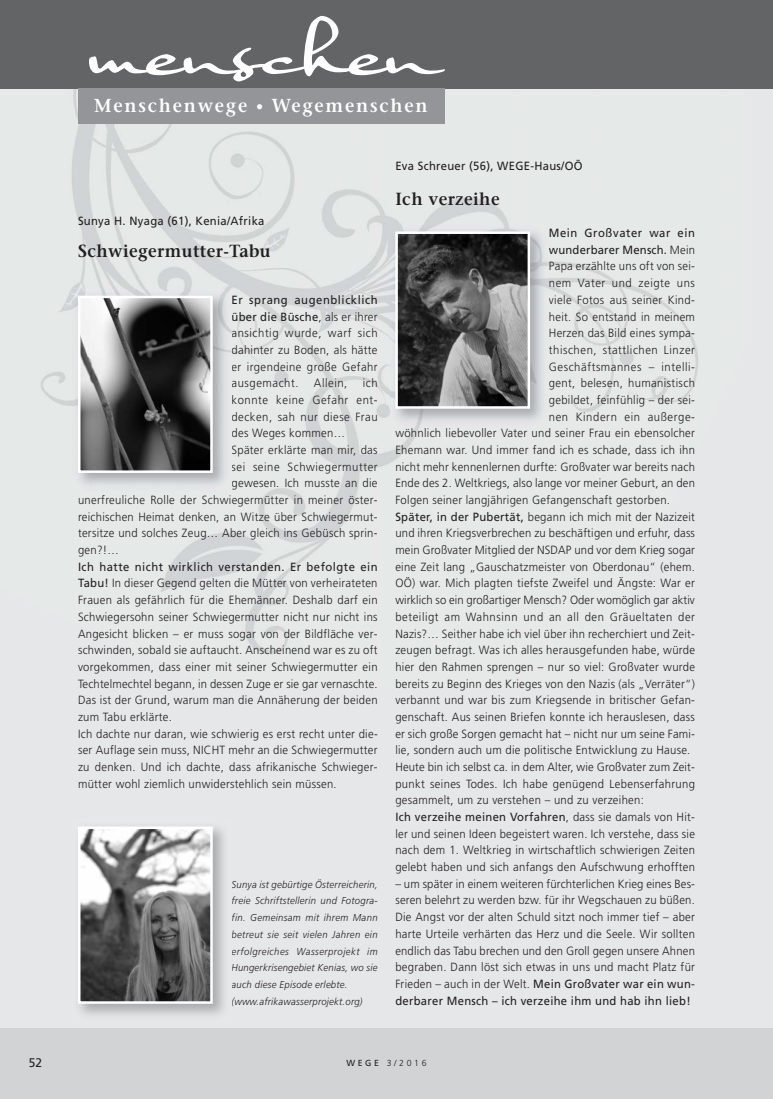
<style>
.page{position:relative;width:773px;height:1099px;background:#fff}
.page>*{position:absolute;margin:0;border:0;box-sizing:border-box;transform-origin:0 0}
.t1{font:68.75px "Nothing";color:#fff}
.t2{font:600 18.75px "Stone Serif Std";letter-spacing:.1em;color:#fff;scale:.95 1}
.t3{font:600 17.5px "Stone Serif Std";letter-spacing:.025em;color:#231f20;scale:.95 1}
.t4{font:12.5px "Frutiger";color:#231f20;scale:.95 1}
.t5{font:300 11.88px/16.6px "Frutiger";letter-spacing:.025em;color:#231f20;text-align:justify;scale:.95 1}
.t6{font:300 11.88px "Frutiger";letter-spacing:.05em;color:#231f20;scale:.95 1}
.t7{font:11.88px "Frutiger";letter-spacing:.025em;color:#231f20;scale:.95 1}
.t8{font:11.88px "Frutiger LT Std";letter-spacing:.025em;color:#231f20;scale:.95 1}
.t9{font:300 11.88px "Frutiger";letter-spacing:.005em;color:#231f20;scale:.95 1}
.t10{font:300 11.88px "Frutiger";letter-spacing:.045em;color:#231f20;scale:.95 1}
.t11{font:11.88px "Frutiger";letter-spacing:.05em;color:#231f20;scale:.95 1}
.t12{font:italic 300 10px/16.6px "Frutiger";letter-spacing:.03em;color:#231f20;scale:.95 1}
.t13{font:300 8.75px "Frutiger";color:#231f20}
.s1{font-size:15px}
.s2{font-weight:400}
.s3{font-weight:300}
</style>
<div class="page">
<div style="left:0;top:0;width:772px;height:1098px;background:#e6e7e8"></div>
<div style="left:0;top:1028px;width:772px;height:70px;background:#d1d3d4"></div>
<img style="left:41px;top:89px;width:657px;height:565px">
<div style="left:0;top:0;width:772px;height:89px;background:#636466"></div>
<div style="left:78px;top:89px;width:367px;height:35px;background:#939598"></div>
<img style="left:72px;top:290px;width:159px;height:201px">
<img style="left:81px;top:299px;width:129px;height:171px">
<div style="left:78px;top:296px;width:135px;height:177px;border:2px solid #fff"></div>
<img style="left:389px;top:226px;width:159px;height:201px">
<img style="left:398px;top:234px;width:129px;height:172px">
<div style="left:395px;top:231px;width:135px;height:178px;border:2px solid #fff"></div>
<img style="left:78px;top:828px;width:146px;height:187px">
<img style="left:81px;top:829px;width:129px;height:171px">
<div style="left:78px;top:826px;width:135px;height:177px;border:2px solid #fff"></div>
<h1 class="t1" style="left:88px;top:9px;width:348px">menschen</h1>
<h2 class="t2" style="left:94px;top:98px;width:352px">Menschenwege <span class="s1">•</span> Wegemenschen</h2>
<p class="t8" style="left:78px;top:216px;width:198px">Sunya H. Nyaga (61), Kenia/Afrika</p>
<h3 class="t3" style="left:78px;top:244px;width:204px">Schwiegermutter-Tabu</h3>
<p class="t5" style="left:231px;top:292px;width:155px"><span class="s2">Er sprang augenblicklich über die Büsche</span>, als er ihrer ansichtig wurde, warf sich dahinter zu Boden, als hätte er irgendeine große Gefahr ausgemacht.</p>
<p class="t5" style="left:314px;top:376px;width:37px">Allein,</p>
<p class="t5" style="left:362px;top:376px;width:17px">ich</p>
<p class="t6" style="left:231px;top:395px;width:155px">konnte keine Gefahr ent-</p>
<p class="t10" style="left:231px;top:412px;width:155px">decken, sah nur diese Frau</p>
<p class="t5" style="left:231px;top:426px;width:121px">des Weges kommen…</p>
<p class="t5" style="left:231px;top:442px;width:155px">Später erklärte man mir, das</p>
<p class="t6" style="left:231px;top:462px;width:155px">sei seine Schwiegermutter</p>
<p class="t5" style="left:231px;top:476px;width:155px">gewesen. Ich musste an die</p>
<p class="t5" style="left:78px;top:492px;width:317px">unerfreuliche Rolle der Schwiegermütter in meiner öster-</p>
<p class="t5" style="left:78px;top:509px;width:317px">reichischen Heimat denken, an Witze über Schwiegermut-</p>
<p class="t5" style="left:78px;top:526px;width:317px">tersitze und solches Zeug… Aber gleich ins Gebüsch sprin-</p>
<p class="t5" style="left:78px;top:542px;width:45px">gen?!…</p>
<p class="t5" style="left:78px;top:559px;width:317px;text-align:left"><span class="s2">Ich hatte nicht wirklich verstanden. Er befolgte ein Tabu!</span> In dieser Gegend gelten die Mütter von verheirateten Frauen als gefährlich für die Ehemänner. Deshalb darf ein Schwiegersohn seiner Schwiegermutter nicht nur nicht ins Angesicht blicken – er muss sogar von der Bildfläche ver&shy;schwinden, sobald sie auftaucht. Anscheinend war es zu oft vorgekommen, dass einer mit seiner Schwiegermutter ein Techtelmechtel begann, in dessen Zuge er sie gar vernaschte.<br>Das ist der Grund, warum man die Annäherung der beiden zum Tabu erklärte.<br>Ich dachte nur daran, wie schwierig es erst recht unter die&shy;ser Auflage sein muss, NICHT mehr an die Schwiegermutter zu denken. Und ich dachte, dass afrikanische Schwieger&shy;mütter wohl ziemlich unwiderstehlich sein müssen.</p>
<p class="t12" style="left:231px;top:876px;width:155px">Sunya ist gebürtige Österreicherin, freie Schriftstellerin und Fotogra&shy;fin. Gemeinsam mit ihrem Mann betreut sie seit vielen Jahren ein erfolgreiches Wasserprojekt im Hungerkrisengebiet Kenias, wo sie auch diese Episode erlebte. (www.afrikawasserprojekt.org)</p>
<p class="t8" style="left:395px;top:161px;width:198px">Eva Schreuer (56), WEGE-Haus/OÖ</p>
<h3 class="t3" style="left:395px;top:192px;width:111px">Ich verzeihe</h3>
<p class="t11" style="left:548px;top:228px;width:155px">Mein Großvater war ein</p>
<p class="t7" style="left:548px;top:245px;width:155px">wunderbarer Mensch. <span class="s3">Mein</span></p>
<p class="t5" style="left:548px;top:259px;width:155px">Papa erzählte uns oft von sei-</p>
<p class="t6" style="left:548px;top:278px;width:155px">nem Vater und zeigte uns</p>
<p class="t5" style="left:548px;top:292px;width:155px">viele Fotos aus seiner Kind-</p>
<p class="t5" style="left:548px;top:309px;width:155px">heit. So entstand in meinem</p>
<p class="t5" style="left:548px;top:326px;width:155px">Herzen das Bild eines sympa-</p>
<p class="t6" style="left:548px;top:345px;width:155px">thischen, stattlichen Linzer</p>
<p class="t6" style="left:548px;top:361px;width:155px">Geschäftsmannes – intelli-</p>
<p class="t5" style="left:548px;top:376px;width:155px">gent, belesen, humanistisch</p>
<p class="t5" style="left:548px;top:392px;width:155px">gebildet, feinfühlig – der sei-</p>
<p class="t6" style="left:548px;top:412px;width:155px">nen Kindern ein außerge-</p>
<p class="t5" style="left:395px;top:426px;width:317px">wöhnlich liebevoller Vater und seiner Frau ein ebensolcher</p>
<p class="t5" style="left:395px;top:442px;width:317px">Ehemann war. Und immer fand ich es schade, dass ich ihn</p>
<p class="t5" style="left:395px;top:459px;width:317px">nicht mehr kennenlernen durfte: Großvater war bereits nach</p>
<p class="t5" style="left:395px;top:476px;width:317px">Ende des 2. Weltkriegs, also lange vor meiner Geburt, an den</p>
<p class="t5" style="left:395px;top:492px;width:290px">Folgen seiner langjährigen Gefangenschaft gestorben.</p>
<p class="t5" style="left:395px;top:509px;width:317px"><span class="s2">Später, in der Pubertät,</span> begann ich mich mit der Nazizeit</p>
<p class="t5" style="left:395px;top:526px;width:317px">und ihren Kriegsverbrechen zu beschäftigen und erfuhr, dass</p>
<p class="t5" style="left:395px;top:542px;width:317px">mein Großvater Mitglied der NSDAP und vor dem Krieg sogar</p>
<p class="t5" style="left:395px;top:559px;width:317px">eine Zeit lang „Gauschatzmeister von Oberdonau“ (ehem.</p>
<p class="t5" style="left:395px;top:576px;width:317px">OÖ) war. Mich plagten tiefste Zweifel und Ängste: War er</p>
<p class="t9" style="left:395px;top:595px;width:317px">wirklich so ein großartiger Mensch? Oder womöglich gar aktiv</p>
<p class="t6" style="left:395px;top:612px;width:317px">beteiligt am Wahnsinn und an all den Gräueltaten der</p>
<p class="t5" style="left:395px;top:626px;width:317px">Nazis?… Seither habe ich viel über ihn recherchiert und Zeit-</p>
<p class="t5" style="left:395px;top:642px;width:317px">zeugen befragt. Was ich alles herausgefunden habe, würde</p>
<p class="t5" style="left:395px;top:659px;width:317px">hier den Rahmen sprengen – nur so viel: Großvater wurde</p>
<p class="t5" style="left:395px;top:676px;width:317px">bereits zu Beginn des Krieges von den Nazis (als „Verräter“)</p>
<p class="t5" style="left:395px;top:692px;width:317px">verbannt und war bis zum Kriegsende in britischer Gefan-</p>
<p class="t5" style="left:395px;top:709px;width:317px">genschaft. Aus seinen Briefen konnte ich herauslesen, dass</p>
<p class="t5" style="left:395px;top:726px;width:317px">er sich große Sorgen gemacht hat – nicht nur um seine Fami-</p>
<p class="t5" style="left:395px;top:742px;width:312px">lie, sondern auch um die politische Entwicklung zu Hause.</p>
<p class="t5" style="left:395px;top:759px;width:317px">Heute bin ich selbst ca. in dem Alter, wie Großvater zum Zeit-</p>
<p class="t5" style="left:395px;top:776px;width:317px">punkt seines Todes. Ich habe genügend Lebenserfahrung</p>
<p class="t5" style="left:395px;top:792px;width:263px">gesammelt, um zu verstehen – und zu verzeihen:</p>
<p class="t7" style="left:395px;top:812px;width:317px">Ich verzeihe meinen Vorfahren<span class="s3">, dass sie damals von Hit-</span></p>
<p class="t5" style="left:395px;top:826px;width:317px">ler und seinen Ideen begeistert waren. Ich verstehe, dass sie</p>
<p class="t5" style="left:395px;top:842px;width:317px">nach dem 1. Weltkrieg in wirtschaftlich schwierigen Zeiten</p>
<p class="t5" style="left:395px;top:859px;width:317px">gelebt haben und sich anfangs den Aufschwung erhofften</p>
<p class="t5" style="left:395px;top:876px;width:317px">– um später in einem weiteren fürchterlichen Krieg eines Bes&shy;seren belehrt zu werden bzw. für ihr Wegschauen zu büßen.<br>Die Angst vor der alten Schuld sitzt noch immer tief – aber harte Urteile verhärten das Herz und die Seele. Wir sollten endlich das Tabu brechen und den Groll gegen unsere Ahnen begraben. Dann löst sich etwas in uns und macht Platz für Frieden – auch in der Welt. <span class="s2">Mein Großvater war ein wun&shy;derbarer Mensch – ich verzeihe ihm und hab ihn lieb!</span></p>
<p class="t4" style="left:29px;top:1057px;width:16px">52</p>
<p class="t13" style="left:346px;top:1059px;width:82px"><span class="s2">WEGE</span> 3/2016</p>
</div>
